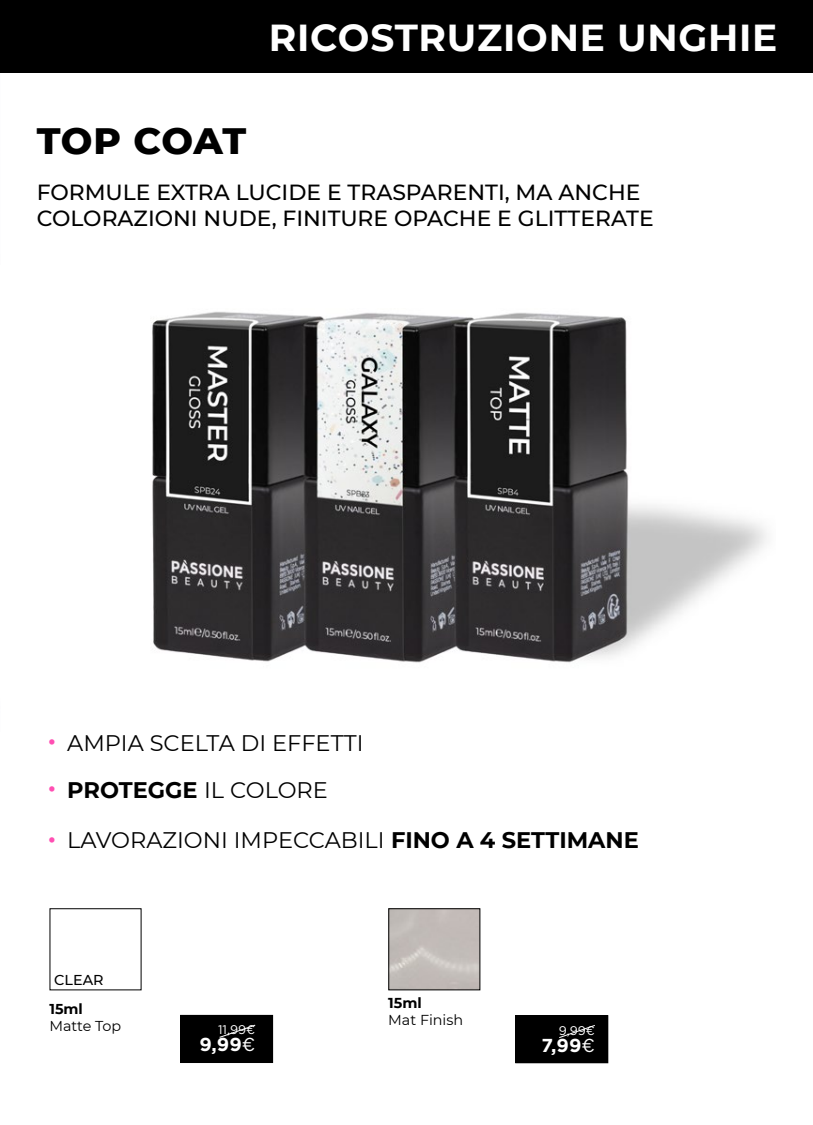
<style>
.page{position:relative;width:813px;height:1125px;background:#fff}
.page>*{position:absolute;margin:0;border:0;box-sizing:border-box;transform-origin:0 0}
.t1{font:700 37.5px "Montserrat";letter-spacing:.02em;color:#fff}
.t2{font:800 37.5px "Montserrat";letter-spacing:.01em;color:#000}
.t3{font:37.5px "Montserrat";letter-spacing:.02em;color:#fff}
.t4{font:500 28.75px/47px "Montserrat";color:#ff4fb3}
.t5{font:22.5px/47.5px "Montserrat";color:#000}
.t6{font:500 21.88px/26.2px "Montserrat";color:#000}
.t7{font:700 18.75px "Gotham";color:#fff}
.t8{font:14.38px "Montserrat";color:#000}
.t9{font:700 14.38px "Montserrat";color:#000}
.t10{font:500 14.38px "Montserrat";color:#000}
.t11{font:12.5px "Gotham";color:#fff}
.s1{font-weight:700}
.s2{font-weight:400}
</style>
<div class="page">
<div style="left:180px;top:1015px;width:92px;height:48px;background:#000"></div>
<svg style="left:219px;top:1024px;width:37px;height:14px"></svg>
<img style="left:151px;top:311px;width:616px;height:352px">
<div style="left:0;top:0;width:812px;height:73px;background:#000"></div>
<div style="left:515px;top:1016px;width:92px;height:47px;background:#000"></div>
<div style="left:515px;top:1015px;width:93px;height:48px;border:1px solid #000"></div>
<svg style="left:559px;top:1025px;width:36px;height:13px"></svg>
<img style="left:390px;top:910px;width:88px;height:78px">
<div style="left:388px;top:908px;width:92px;height:82px;border:1px solid #000"></div>
<h1 class="t1" style="left:269px;top:10px;width:510px">RICOSTRUZIONE UNGHIE</h1>
<h1 class="t3" style="left:623px;top:20px;width:136px">FINISH</h1>
<h1 class="t2" style="left:37px;top:113px;width:211px">TOP COAT</h1>
<p class="t6" style="left:37px;top:178px;width:618px">FORMULE EXTRA LUCIDE E TRASPARENTI, MA ANCHE<br>COLORAZIONI NUDE, FINITURE OPACHE E GLITTERATE</p>
<h2 class="t4" style="left:48px;top:715px;width:11px">• •</h2>
<h2 class="t4" style="left:48px;top:813px;width:11px">•</h2>
<p class="t5" style="left:67px;top:718px;width:298px">AMPIA SCELTA DI EFFETTI<br><span class="s1">PROTEGGE</span> IL COLORE</p>
<p class="t5" style="left:67px;top:815px;width:573px">LAVORAZIONI IMPECCABILI <span class="s1">FINO A 4 SETTIMANE</span></p>
<p class="t10" style="left:54px;top:970px;width:51px">CLEAR</p>
<p class="t9" style="left:49px;top:999px;width:35px">15ml</p>
<p class="t8" style="left:49px;top:1016px;width:73px">Matte Top</p>
<p class="t11" style="left:218px;top:1022px;width:39px">11,99€</p>
<p class="t7" style="left:199px;top:1034px;width:57px">9,99<span class="s2">€</span></p>
<p class="t9" style="left:388px;top:992px;width:35px">15ml</p>
<p class="t8" style="left:388px;top:1010px;width:76px">Mat Finish</p>
<p class="t11" style="left:558px;top:1022px;width:38px">9,99€</p>
<p class="t7" style="left:541px;top:1034px;width:55px">7,99<span class="s2">€</span></p>
</div>
